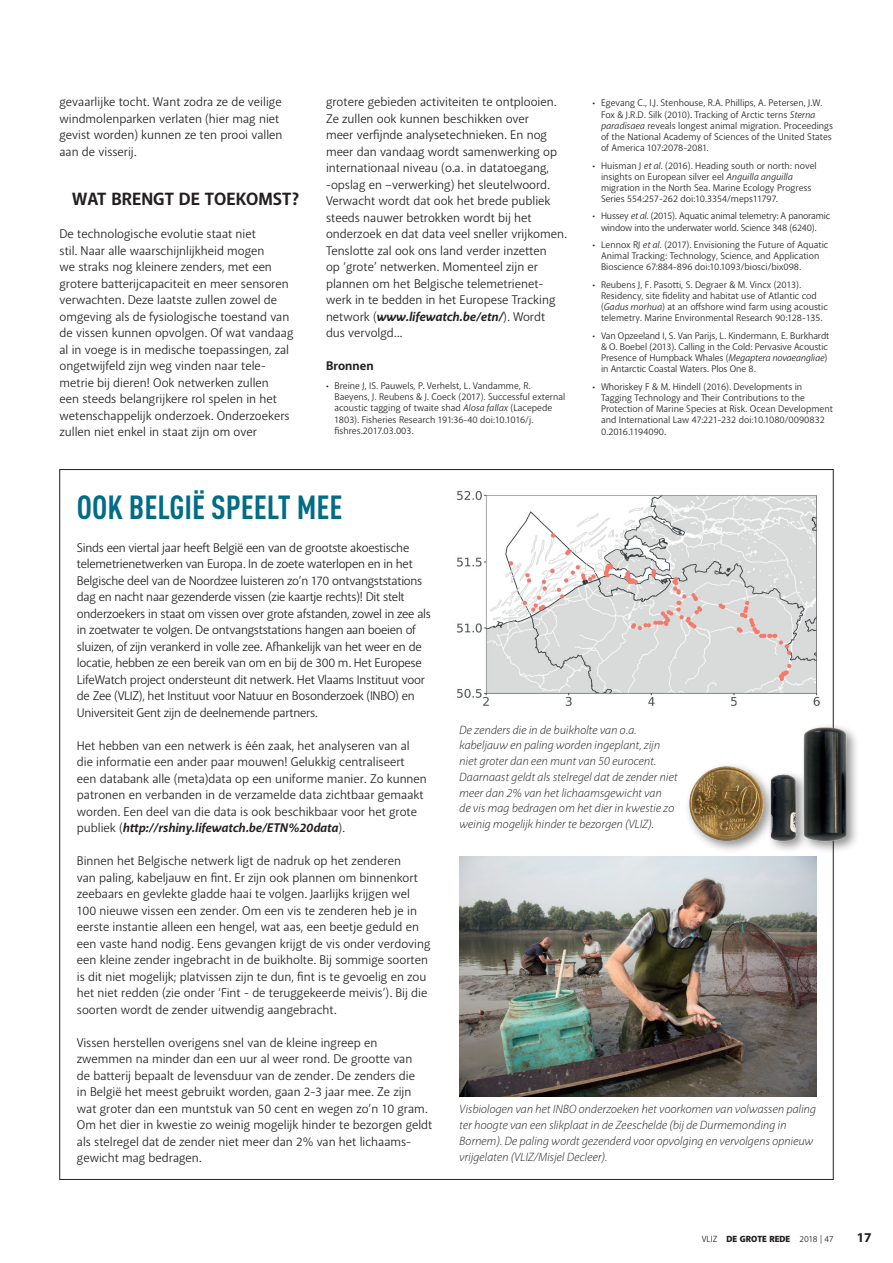
<style>
.page{position:relative;width:893px;height:1263px;background:#fff}
.page>*{position:absolute;margin:0;border:0;box-sizing:border-box;transform-origin:0 0}
.t1{font:700 33px "DIN Cond";color:#006c85}
.t2{font:700 18px "Akagi Pro";color:#231f20}
.t3{font:700 13.5px "Myriad Pro";color:#231f20}
.t4{font:12.75px/16.5px "Akagi Pro";color:#231f20}
.t5{font:12.75px/16.5px "Akagi Pro";letter-spacing:-.02em;color:#231f20}
.t6{font:700 12.75px "Akagi Pro";color:#231f20}
.t7{font:italic 300 12px/15.8px "Akagi Pro";letter-spacing:-.005em;color:#231f20}
.t8{font:9.75px/11.2px "Akagi Pro";color:#231f20}
.t9{font:9.75px/11.2px "Akagi Pro";letter-spacing:-.02em;color:#231f20;text-align:center}
.t10{font:9px "Akagi Pro";color:#231f20}
.s1{font-weight:700;font-style:italic}
.s2{font-style:italic}
.s3{font-weight:900}
</style>
<div class="page">
<img style="left:457px;top:490px;width:363px;height:216px">
<img style="left:459px;top:857px;width:357px;height:239px">
<div style="left:685px;top:723px;width:174px;height:131px;background:#231f20;opacity:.5"></div>
<img style="left:767px;top:732px;width:33px;height:110px">
<img style="left:688px;top:725px;width:79px;height:117px">
<img style="left:800px;top:725px;width:53px;height:117px">
<p class="t4" style="left:60px;top:94px;width:224px">gevaarlijke tocht. Want zodra ze de veilige windmolenparken verlaten (hier mag niet gevist worden) kunnen ze ten prooi vallen aan de visserij.</p>
<h2 class="t2" style="left:72px;top:188px;width:229px">WAT BRENGT DE TOEKOMST?</h2>
<p class="t4" style="left:60px;top:226px;width:235px">De technologische evolutie staat niet<br>stil. Naar alle waarschijnlijkheid mogen<br>we straks nog kleinere zenders, met een grotere batterijcapaciteit en meer sensoren verwachten. Deze laatste zullen zowel de omgeving als de fysiologische toestand van de vissen kunnen opvolgen. Of wat vandaag al in voege is in medische toepassingen, zal ongetwijfeld zijn weg vinden naar tele&shy;metrie bij dieren! Ook netwerken zullen<br>een steeds belangrijkere rol spelen in het wetenschappelijk onderzoek. Onderzoekers zullen niet enkel in staat zijn om over</p>
<p class="t4" style="left:326px;top:94px;width:242px">grotere gebieden activiteiten te ontplooien.<br>Ze zullen ook kunnen beschikken over<br>meer verfijnde analysetechnieken. En nog meer dan vandaag wordt samenwerking op internationaal niveau (o.a. in datatoegang, -opslag en –verwerking) het sleutelwoord.<br>Verwacht wordt dat ook het brede publiek steeds nauwer betrokken wordt bij het onderzoek en dat data veel sneller vrijkomen.<br>Tenslotte zal ook ons land verder inzetten<br>op ‘grote’ netwerken. Momenteel zijn er plannen om het Belgische telemetrienet&shy;werk in te bedden in het Europese Tracking network (<span class="s1">www.lifewatch.be/etn/</span>). Wordt dus vervolgd...</p>
<p class="t6" style="left:326px;top:358px;width:49px">Bronnen</p>
<p class="t8" style="left:334px;top:380px;width:232px;text-indent:-9px">• Breine J, IS. Pauwels, P. Verhelst, L. Vandamme, R.<br>Baeyens, J. Reubens &amp; J. Coeck (2017). Successful external acoustic tagging of twaite shad <span class="s2">Alosa fallax</span> (Lacepede 1803). Fisheries Research 191:36-40 doi:10.1016/j. fishres.2017.03.003.</p>
<p class="t8" style="left:601px;top:97px;width:234px;text-indent:-9px">• Egevang C., I.J. Stenhouse, R.A. Phillips, A. Petersen, J.W.<br>Fox &amp; J.R.D. Silk (2010). Tracking of Arctic terns <span class="s2">Sterna paradisaea</span> reveals longest animal migration. Proceedings of the National Academy of Sciences of the United States of America 107:2078-2081.</p>
<p class="t8" style="left:601px;top:160px;width:217px;text-indent:-9px">• Huisman J <span class="s2">et al</span>. (2016). Heading south or north: novel insights on European silver eel <span class="s2">Anguilla anguilla </span>migration in the North Sea. Marine Ecology Progress Series 554:257-262 doi:10.3354/meps11797.</p>
<p class="t9" style="left:592px;top:211px;width:239px">• Hussey <span class="s2">et al.</span> (2015). Aquatic animal telemetry: A panoramic window into the underwater world. Science 348 (6240).</p>
<p class="t8" style="left:601px;top:239px;width:229px;text-indent:-9px">• Lennox RJ <span class="s2">et al.</span> (2017). Envisioning the Future of Aquatic<br>Animal Tracking: Technology, Science, and Application<br>Bioscience 67:884-896 doi:10.1093/biosci/bix098.</p>
<p class="t8" style="left:601px;top:279px;width:228px;text-indent:-9px">• Reubens J, F. Pasotti, S. Degraer &amp; M. Vincx (2013).<br>Residency, site fidelity and habitat use of Atlantic cod (<span class="s2">Gadus morhua</span>) at an offshore wind farm using acoustic telemetry. Marine Environmental Research 90:128-135.</p>
<p class="t8" style="left:601px;top:330px;width:230px;text-indent:-9px">• Van Opzeeland I, S. Van Parijs, L. Kindermann, E. Burkhardt &amp; O. Boebel (2013). Calling in the Cold: Pervasive Acoustic Presence of Humpback Whales (<span class="s2">Megaptera novaeangliae</span>) in Antarctic Coastal Waters. Plos One 8.</p>
<p class="t8" style="left:601px;top:381px;width:233px;text-indent:-9px">• Whoriskey F &amp; M. Hindell (2016). Developments in Tagging Technology and Their Contributions to the Protection of Marine Species at Risk. Ocean Development and International Law 47:221-232 doi:10.1080/0090832<br>0.2016.1194090.</p>
<h1 class="t1" style="left:77px;top:487px;width:267px">OOK BELGIË SPEELT MEE</h1>
<p class="t5" style="left:77px;top:539px;width:356px">Sinds een viertal jaar heeft België een van de grootste akoestische telemetrienetwerken van Europa. In de zoete waterlopen en in het Belgische deel van de Noordzee luisteren zo’n 170 ontvangststations dag en nacht naar gezenderde vissen (zie kaartje rechts)! Dit stelt onderzoekers in staat om vissen over grote afstanden, zowel in zee als in zoetwater te volgen. De ontvangststations hangen aan boeien of sluizen, of zijn verankerd in volle zee. Afhankelijk van het weer en de locatie, hebben ze een bereik van om en bij de 300 m. Het Europese LifeWatch project ondersteunt dit netwerk. Het Vlaams Instituut voor de Zee (VLIZ), het Instituut voor Natuur en Bosonderzoek (INBO) en Universiteit Gent zijn de deelnemende partners.</p>
<p class="t4" style="left:77px;top:737px;width:351px">Het hebben van een netwerk is één zaak, het analyseren van al die informatie een ander paar mouwen! Gelukkig centraliseert een databank alle (meta)data op een uniforme manier. Zo kunnen patronen en verbanden in de verzamelde data zichtbaar gemaakt worden. Een deel van die data is ook beschikbaar voor het grote publiek (<span class="s1">http://rshiny.lifewatch.be/ETN%20data</span>).</p>
<p class="t4" style="left:77px;top:853px;width:355px">Binnen het Belgische netwerk ligt de nadruk op het zenderen<br>van paling, kabeljauw en fint. Er zijn ook plannen om binnenkort zeebaars en gevlekte gladde haai te volgen. Jaarlijks krijgen wel 100 nieuwe vissen een zender. Om een vis te zenderen heb je in eerste instantie alleen een hengel, wat aas, een beetje geduld en een vaste hand nodig. Eens gevangen krijgt de vis onder verdoving een kleine zender ingebracht in de buikholte. Bij sommige soorten is dit niet mogelijk; platvissen zijn te dun, fint is te gevoelig en zou het niet redden (zie onder ‘Fint - de teruggekeerde meivis’). Bij die soorten wordt de zender uitwendig aangebracht.</p>
<p class="t4" style="left:77px;top:1034px;width:357px">Vissen herstellen overigens snel van de kleine ingreep en zwemmen na minder dan een uur al weer rond. De grootte van<br>de batterij bepaalt de levensduur van de zender. De zenders die<br>in België het meest gebruikt worden, gaan 2-3 jaar mee. Ze zijn wat groter dan een muntstuk van 50 cent en wegen zo’n 10 gram.<br>Om het dier in kwestie zo weinig mogelijk hinder te bezorgen geldt als stelregel dat de zender niet meer dan 2% van het lichaams&shy;gewicht mag bedragen.</p>
<p class="t7" style="left:459px;top:722px;width:220px">De zenders die in de buikholte van o.a. kabeljauw en paling worden ingeplant, zijn niet groter dan een munt van 50 eurocent.<br>Daarnaast geldt als stelregel dat de zender niet meer dan 2% van het lichaamsgewicht van<br>de vis mag bedragen om het dier in kwestie zo weinig mogelijk hinder te bezorgen (VLIZ).</p>
<p class="t7" style="left:459px;top:1102px;width:358px">Visbiologen van het INBO onderzoeken het voorkomen van volwassen paling ter hoogte van een slikplaat in de Zeeschelde (bij de Durmemonding in Bornem). De paling wordt gezenderd voor opvolging en vervolgens opnieuw vrijgelaten (VLIZ/Misjel Decleer).</p>
<p class="t10" style="left:702px;top:1233px;width:133px">VLIZ <span class="s3">DE GROTE REDE</span> 2018 | 47</p>
<p class="t3" style="left:857px;top:1229px;width:16px">17</p>
</div>
